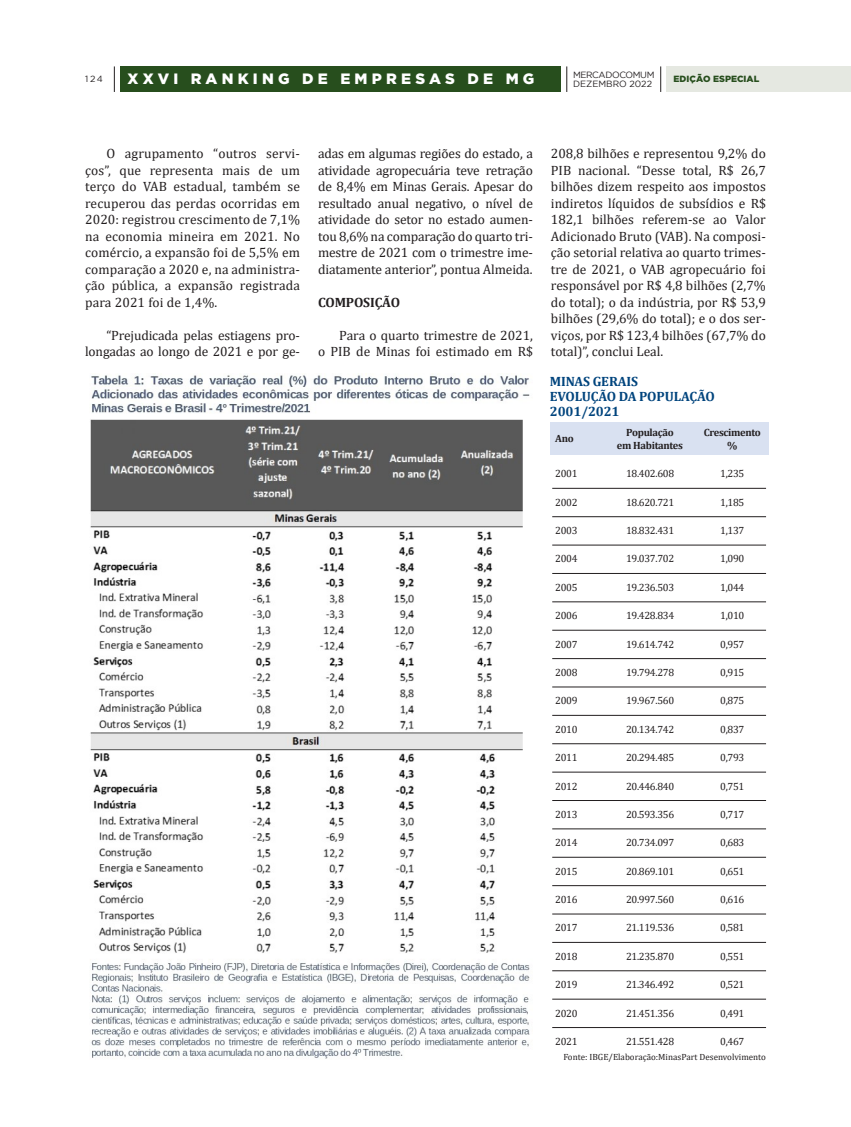
<style>
.page{position:relative;width:851px;height:1127px;background:#fff}
.page>*{position:absolute;margin:0;border:0;box-sizing:border-box;transform-origin:0 0}
.t1{font:900 15px "Gotham";letter-spacing:.28em;color:#fff}
.Texto_materias{font:13.5px/16.5px "Cambria";color:#231f20;text-align:justify}
.Texto_materias-2{font:700 13.5px/15px "Cambria";letter-spacing:-.01em;color:#01447d}
.Subtítulo{font:700 13.5px "Cambria";letter-spacing:-.01em;color:#231f20}
.Texto_materias-3{font:10.5px "Cambria";letter-spacing:-.03em;color:#231f20}
.Texto_materias-4{font:700 10.5px "Cambria";letter-spacing:-.03em;color:#231f20}
.Fonte{font:9px "Cambria";color:#231f20}
.t2{font:9px "Gotham";letter-spacing:-.01em;color:#231f20}
.t3{font:900 9px "Gotham";color:#274e1d}
.t4{font:9px "Gotham";letter-spacing:-.04em;color:#231f20}
</style>
<div class="page">
<div style="left:121px;top:66px;width:439px;height:26px;background:#274e1d"></div>
<div style="left:666px;top:66px;width:184px;height:26px;background:#e5e8e1"></div>
<svg style="left:114px;top:66px;width:1px;height:26px"></svg>
<svg style="left:566px;top:66px;width:1px;height:26px"></svg>
<svg style="left:660px;top:66px;width:1px;height:26px"></svg>
<img style="left:90px;top:373px;width:440px;height:686px">
<div style="left:550px;top:422px;width:218px;height:33px;background:#d9e1f1"></div>
<hr style="left:552px;top:488px;width:214px;height:1px;background:#231f20">
<hr style="left:552px;top:516px;width:214px;height:1px;background:#231f20">
<hr style="left:552px;top:545px;width:214px;height:1px;background:#231f20">
<hr style="left:552px;top:573px;width:214px;height:1px;background:#231f20">
<hr style="left:552px;top:601px;width:214px;height:1px;background:#231f20">
<hr style="left:552px;top:630px;width:214px;height:1px;background:#231f20">
<hr style="left:552px;top:658px;width:214px;height:1px;background:#231f20">
<hr style="left:552px;top:686px;width:214px;height:1px;background:#231f20">
<hr style="left:552px;top:715px;width:214px;height:1px;background:#231f20">
<hr style="left:552px;top:743px;width:214px;height:1px;background:#231f20">
<hr style="left:552px;top:772px;width:214px;height:1px;background:#231f20">
<hr style="left:552px;top:800px;width:214px;height:1px;background:#231f20">
<hr style="left:552px;top:828px;width:214px;height:1px;background:#231f20">
<hr style="left:552px;top:857px;width:214px;height:1px;background:#231f20">
<hr style="left:552px;top:885px;width:214px;height:1px;background:#231f20">
<hr style="left:552px;top:913px;width:214px;height:1px;background:#231f20">
<hr style="left:552px;top:942px;width:214px;height:1px;background:#231f20">
<hr style="left:552px;top:970px;width:214px;height:1px;background:#231f20">
<hr style="left:552px;top:999px;width:214px;height:1px;background:#231f20">
<hr style="left:552px;top:1027px;width:214px;height:1px;background:#231f20">
<p class="t4" style="left:573px;top:69px;width:83px">MERCADOCOMUM</p>
<p class="t2" style="left:85px;top:74px;width:19px">124</p>
<p class="t1" style="left:128px;top:70px;width:408px">XXVI RANKING DE EMPRESAS DE MG</p>
<p class="t3" style="left:673px;top:74px;width:87px">EDIÇÃO ESPECIAL</p>
<p class="t2" style="left:573px;top:79px;width:81px">DEZEMBRO 2022</p>
<p class="Texto_materias" style="left:85px;top:145px;width:216px;text-indent:21px">O agrupamento “outros servi&shy;ços”, que representa mais de um terço do VAB estadual, também se recuperou das perdas ocorridas em 2020: registrou crescimento de 7,1% na economia mineira em 2021. No comércio, a expansão foi de 5,5% em comparação a 2020 e, na administra&shy;ção pública, a expansão registrada para 2021 foi de 1,4%.</p>
<p class="Texto_materias" style="left:85px;top:327px;width:216px;text-align:right">“Prejudicada pelas estiagens pro&shy;longadas ao longo de 2021 e por ge-</p>
<p class="Texto_materias" style="left:318px;top:145px;width:216px">adas em algumas regiões do estado, a atividade agropecuária teve retração de 8,4% em Minas Gerais. Apesar do resultado anual negativo, o nível de atividade do setor no estado aumen&shy;tou 8,6% na comparação do quarto tri&shy;mestre de 2021 com o trimestre ime&shy;diatamente anterior”, pontua Almeida.</p>
<p class="Subtítulo" style="left:318px;top:293px;width:83px">COMPOSIÇÃO</p>
<p class="Texto_materias" style="left:318px;top:327px;width:216px;text-align:right">Para o quarto trimestre de 2021,<br>o PIB de Minas foi estimado em R$</p>
<p class="Texto_materias" style="left:551px;top:145px;width:216px">208,8 bilhões e representou 9,2% do PIB nacional. “Desse total, R$ 26,7 bilhões dizem respeito aos impostos indiretos líquidos de subsídios e R$ 182,1 bilhões referem-se ao Valor Adicionado Bruto (VAB). Na composi&shy;ção setorial relativa ao quarto trimes&shy;tre de 2021, o VAB agropecuário foi responsável por R$ 4,8 bilhões (2,7% do total); o da indústria, por R$ 53,9 bilhões (29,6% do total); e o dos ser&shy;viços, por R$ 123,4 bilhões (67,7% do total)”, conclui Leal.</p>
<p class="Texto_materias-2" style="left:550px;top:373px;width:166px">MINAS GERAIS<br>EVOLUÇÃO DA POPULAÇÃO<br>2001/2021</p>
<p class="Texto_materias-4" style="left:555px;top:430px;width:20px">Ano</p>
<p class="Texto_materias-4" style="left:626px;top:424px;width:49px">População</p>
<p class="Texto_materias-4" style="left:703px;top:424px;width:59px">Crescimento</p>
<p class="Texto_materias-4" style="left:616px;top:438px;width:68px">em Habitantes</p>
<p class="Texto_materias-4" style="left:727px;top:438px;width:12px">%</p>
<p class="Texto_materias-3" style="left:555px;top:467px;width:24px">2001</p>
<p class="Texto_materias-3" style="left:626px;top:467px;width:50px">18.402.608</p>
<p class="Texto_materias-3" style="left:720px;top:467px;width:26px">1,235</p>
<p class="Texto_materias-3" style="left:555px;top:496px;width:24px">2002</p>
<p class="Texto_materias-3" style="left:626px;top:496px;width:50px">18.620.721</p>
<p class="Texto_materias-3" style="left:720px;top:496px;width:26px">1,185</p>
<p class="Texto_materias-3" style="left:555px;top:524px;width:24px">2003</p>
<p class="Texto_materias-3" style="left:626px;top:524px;width:50px">18.832.431</p>
<p class="Texto_materias-3" style="left:720px;top:524px;width:26px">1,137</p>
<p class="Texto_materias-3" style="left:555px;top:553px;width:24px">2004</p>
<p class="Texto_materias-3" style="left:626px;top:553px;width:50px">19.037.702</p>
<p class="Texto_materias-3" style="left:720px;top:553px;width:26px">1,090</p>
<p class="Texto_materias-3" style="left:555px;top:581px;width:24px">2005</p>
<p class="Texto_materias-3" style="left:626px;top:581px;width:50px">19.236.503</p>
<p class="Texto_materias-3" style="left:720px;top:581px;width:26px">1,044</p>
<p class="Texto_materias-3" style="left:555px;top:609px;width:24px">2006</p>
<p class="Texto_materias-3" style="left:626px;top:609px;width:50px">19.428.834</p>
<p class="Texto_materias-3" style="left:720px;top:609px;width:26px">1,010</p>
<p class="Texto_materias-3" style="left:555px;top:638px;width:24px">2007</p>
<p class="Texto_materias-3" style="left:626px;top:638px;width:50px">19.614.742</p>
<p class="Texto_materias-3" style="left:720px;top:638px;width:26px">0,957</p>
<p class="Texto_materias-3" style="left:555px;top:666px;width:24px">2008</p>
<p class="Texto_materias-3" style="left:626px;top:666px;width:50px">19.794.278</p>
<p class="Texto_materias-3" style="left:720px;top:666px;width:26px">0,915</p>
<p class="Texto_materias-3" style="left:555px;top:694px;width:24px">2009</p>
<p class="Texto_materias-3" style="left:626px;top:694px;width:50px">19.967.560</p>
<p class="Texto_materias-3" style="left:720px;top:694px;width:26px">0,875</p>
<p class="Texto_materias-3" style="left:555px;top:723px;width:24px">2010</p>
<p class="Texto_materias-3" style="left:626px;top:723px;width:50px">20.134.742</p>
<p class="Texto_materias-3" style="left:720px;top:723px;width:26px">0,837</p>
<p class="Texto_materias-3" style="left:555px;top:751px;width:24px">2011</p>
<p class="Texto_materias-3" style="left:626px;top:751px;width:50px">20.294.485</p>
<p class="Texto_materias-3" style="left:720px;top:751px;width:26px">0,793</p>
<p class="Texto_materias-3" style="left:555px;top:780px;width:24px">2012</p>
<p class="Texto_materias-3" style="left:626px;top:780px;width:50px">20.446.840</p>
<p class="Texto_materias-3" style="left:720px;top:780px;width:26px">0,751</p>
<p class="Texto_materias-3" style="left:555px;top:808px;width:24px">2013</p>
<p class="Texto_materias-3" style="left:626px;top:808px;width:50px">20.593.356</p>
<p class="Texto_materias-3" style="left:720px;top:808px;width:26px">0,717</p>
<p class="Texto_materias-3" style="left:555px;top:836px;width:24px">2014</p>
<p class="Texto_materias-3" style="left:626px;top:836px;width:50px">20.734.097</p>
<p class="Texto_materias-3" style="left:720px;top:836px;width:26px">0,683</p>
<p class="Texto_materias-3" style="left:555px;top:865px;width:24px">2015</p>
<p class="Texto_materias-3" style="left:626px;top:865px;width:50px">20.869.101</p>
<p class="Texto_materias-3" style="left:720px;top:865px;width:26px">0,651</p>
<p class="Texto_materias-3" style="left:555px;top:893px;width:24px">2016</p>
<p class="Texto_materias-3" style="left:626px;top:893px;width:50px">20.997.560</p>
<p class="Texto_materias-3" style="left:720px;top:893px;width:26px">0,616</p>
<p class="Texto_materias-3" style="left:555px;top:921px;width:24px">2017</p>
<p class="Texto_materias-3" style="left:626px;top:921px;width:50px">21.119.536</p>
<p class="Texto_materias-3" style="left:720px;top:921px;width:26px">0,581</p>
<p class="Texto_materias-3" style="left:555px;top:950px;width:24px">2018</p>
<p class="Texto_materias-3" style="left:626px;top:950px;width:50px">21.235.870</p>
<p class="Texto_materias-3" style="left:720px;top:950px;width:26px">0,551</p>
<p class="Texto_materias-3" style="left:555px;top:978px;width:24px">2019</p>
<p class="Texto_materias-3" style="left:626px;top:978px;width:50px">21.346.492</p>
<p class="Texto_materias-3" style="left:720px;top:978px;width:26px">0,521</p>
<p class="Texto_materias-3" style="left:555px;top:1007px;width:24px">2020</p>
<p class="Texto_materias-3" style="left:626px;top:1007px;width:50px">21.451.356</p>
<p class="Texto_materias-3" style="left:720px;top:1007px;width:26px">0,491</p>
<p class="Texto_materias-3" style="left:555px;top:1035px;width:24px">2021</p>
<p class="Texto_materias-3" style="left:626px;top:1035px;width:50px">21.551.428</p>
<p class="Texto_materias-3" style="left:720px;top:1035px;width:26px">0,467</p>
<p class="Fonte" style="left:563px;top:1051px;width:204px">Fonte: IBGE/Elaboração:MinasPart Desenvolvimento</p>
</div>
